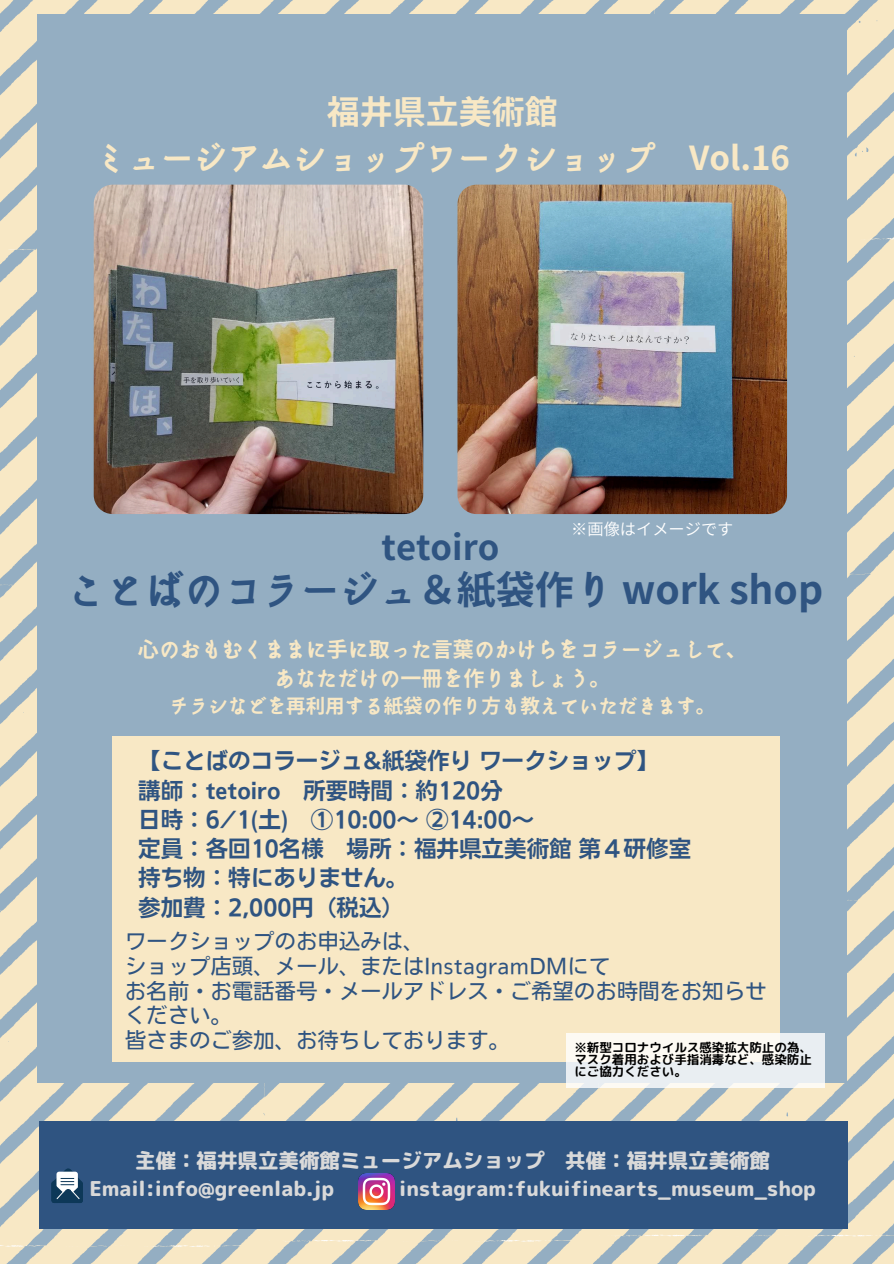
<style>
.page{position:relative;width:894px;height:1264px;background:#fff}
.page>*{position:absolute;margin:0;border:0;box-sizing:border-box;transform-origin:0 0}
.t1{font:700 39px "irohakaku C";color:#2f5481}
.t2{font:700 34.5px "irohakaku C";color:#2f5481}
.t3{font:700 33px/46.2px "irohakaku C";color:#f8e8c5;text-align:center}
.t4{font:22.5px/29.2px "Nud Motoya Cedar Std W5";color:#2f5481}
.t5{font:21px/24.8px "Nud Motoya Cedar Std W3";letter-spacing:.02em;color:#2f5481}
.t6{font:700 21px/29.2px "irohakaku C";color:#f8e8c5;text-align:center}
.t7{font:20.55px/27.9px "rounded mplus 1 p heavy";color:#d9d9d9}
.t8{font:700 19.5px "irohakaku C";color:#f8e8c5}
.t9{font:600 16.2px "Noto Sans JP";color:#fff}
.t10{font:12.45px/12.1px "rounded mplus 1 p bold";color:#000;text-align:justify}
</style>
<div class="page">
<svg style="left:0;top:586px;width:37px;height:323px;background:#dad7c4"></svg>
<svg style="left:847px;top:575px;width:46px;height:323px;background:#dad6c4"></svg>
<svg style="left:0;top:250px;width:37px;height:336px;background:#d9d6c4"></svg>
<svg style="left:847px;top:240px;width:46px;height:335px;background:#dad6c4"></svg>
<svg style="left:0;top:0;width:318px;height:250px;background:#dbd7c4"></svg>
<svg style="left:655px;top:0;width:238px;height:240px;background:#dbd7c4"></svg>
<svg style="left:318px;top:0;width:337px;height:14px;background:#dbd7c4"></svg>
<svg style="left:0;top:1236px;width:893px;height:27px;background:#d9d6c4"></svg>
<svg style="left:0;top:909px;width:269px;height:338px;background:#d6d4c3"></svg>
<svg style="left:600px;top:898px;width:293px;height:338px;background:#d8d5c3"></svg>
<svg style="left:263px;top:1082px;width:336px;height:159px;background:#d6d4c2"></svg>
<div style="left:37px;top:14px;width:810px;height:1068px;background:#94aec2"></div>
<div style="left:40px;top:1120px;width:807px;height:108px;background:#2f5481"></div>
<div style="left:112px;top:736px;width:667px;height:325px;background:#f8e8c5"></div>
<img style="left:358px;top:1173px;width:37px;height:36px">
<svg style="left:51px;top:1168px;width:32px;height:34px"></svg>
<div style="left:566px;top:1033px;width:258px;height:55px;background:linear-gradient(to right,#f8f7f3,#eff1f2)"></div>
<img style="left:94px;top:185px;width:329px;height:329px">
<img style="left:457px;top:185px;width:329px;height:329px">
<p class="t3" style="left:95px;top:88px;width:696px">福井県立美術館<br>ミュージアムショップワークショップ Vol.16</p>
<p class="t9" style="left:571px;top:516px;width:164px">※画像はイメージです</p>
<p class="t2" style="left:381px;top:523px;width:119px">tetoiro</p>
<p class="t1" style="left:67px;top:562px;width:757px">ことばのコラージュ＆紙袋作り work shop</p>
<p class="t6" style="left:138px;top:634px;width:610px">心のおもむくままに手に取った言葉のかけらをコラージュして、あなただけの一冊を作りましょう。</p>
<p class="t8" style="left:169px;top:692px;width:547px">チラシなどを再利用する紙袋の作り方も教えていただきます。</p>
<p class="t4" style="left:138px;top:746px;width:554px">【ことばのコラージュ&amp;紙袋作りワークショップ】<br>講師：tetoiro 所要時間：約120分<br>日時：6/1(土) ①10:00～ ②14:00～<br>定員：各回10名様 場所：福井県立美術館第４研修室持ち物：特にありません。</p>
<p class="t4" style="left:138px;top:892px;width:267px">参加費：2,000円（税込）</p>
<p class="t5" style="left:125px;top:928px;width:642px">ワークショップのお申込みは、<br>ショップ店頭、メール、またはInstagramDMにて<br>お名前・お電話番号・メールアドレス・ご希望のお時間をお知らせください。<br>皆さまのご参加、お待ちしております。</p>
<p class="t10" style="left:574px;top:1041px;width:239px">※新型コロナウイルス感染拡大防止の為、マスク着用および手指消毒など、感染防止にご協力ください。</p>
<p class="t7" style="left:89px;top:1146px;width:682px;text-indent:46px">主催：福井県立美術館ミュージアムショップ 共催：福井県立美術館<br>Email:info@greenlab.jp</p>
<p class="t7" style="left:399px;top:1173px;width:418px">instagram:fukuifinearts_museum_shop</p>
</div>
